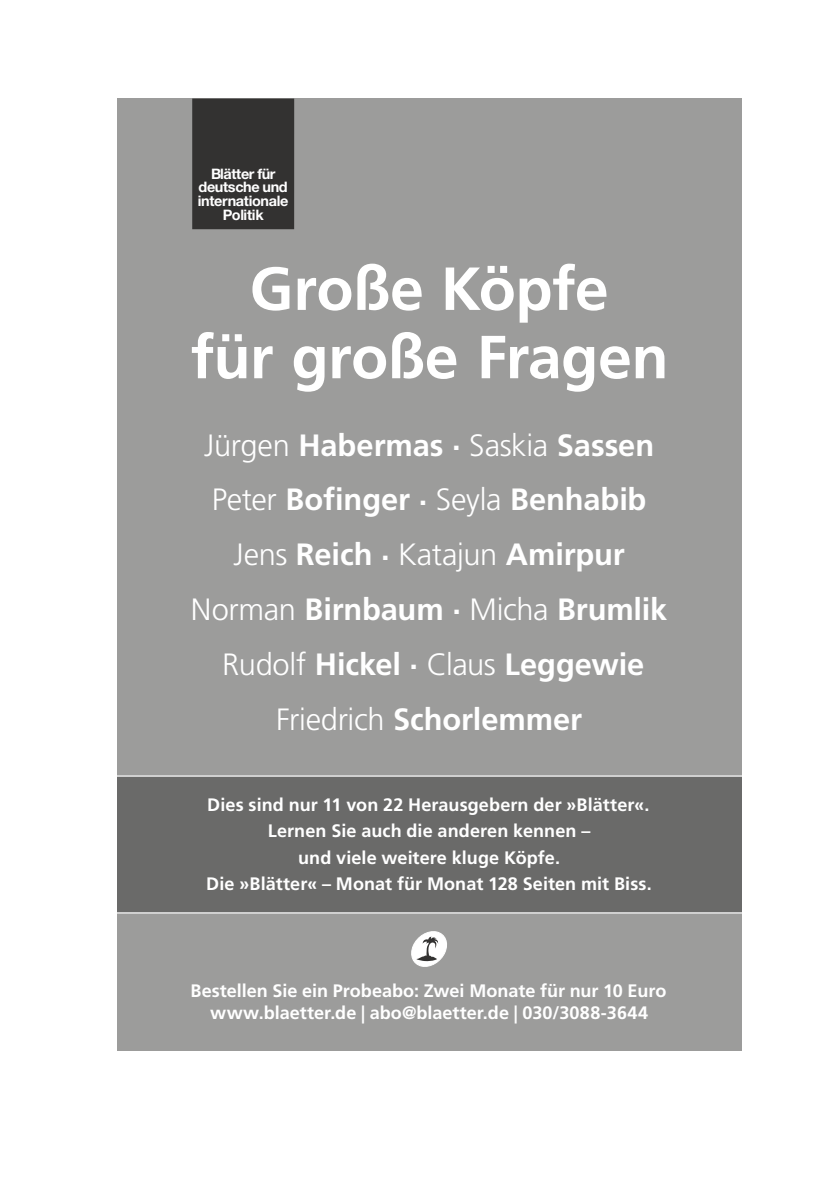
<style>
.page{position:relative;width:840px;height:1191px;background:#fff}
.page>*{position:absolute;margin:0;border:0;box-sizing:border-box;transform-origin:0 0}
.t1{font:700 60.8px/68.4px "Frutiger LT Std";letter-spacing:-.01em;color:#fff;text-align:center}
.t2{font:700 30.8px/54.8px "Frutiger LT Std";letter-spacing:-.005em;color:#fff;text-align:center}
.t3{font:700 18px/26.6px "Frutiger LT Std";letter-spacing:.005em;color:#fff;text-align:center}
.t4{font:700 14.4px/13.6px "Helvetica Neue LT Std";letter-spacing:-.03em;color:#fff;text-align:center}
.s1{font-weight:300}
</style>
<div class="page">
<div style="left:117px;top:99px;width:623px;height:952px;background:#9c9c9b"></div>
<div style="left:117px;top:776px;width:623px;height:136px;background:#6a6a69"></div>
<hr style="left:117px;top:774px;width:623px;height:2px;background:#d0d0d0">
<hr style="left:117px;top:912px;width:623px;height:2px;background:#d0d0d0">
<svg style="left:411px;top:931px;width:36px;height:36px"></svg>
<div style="left:192px;top:99px;width:102px;height:130px;background:#333231"></div>
<p class="t4" style="left:198px;top:167px;width:92px">Blätter für deutsche und internationale<br>Politik</p>
<h1 class="t1" style="left:190px;top:255px;width:479px">Große Köpfe<br>für große Fragen</h1>
<h2 class="t2" style="left:191px;top:417px;width:477px"><span class="s1">Jürgen</span> Habermas . <span class="s1">Saskia</span> Sassen<br><span class="s1">Peter</span> Bofinger . <span class="s1">Seyla</span> Benhabib<br><span class="s1">Jens</span> Reich . <span class="s1">Katajun</span> Amirpur<br><span class="s1">Norman</span> Birnbaum . <span class="s1">Micha</span> Brumlik<br><span class="s1">Rudolf</span> Hickel . <span class="s1">Claus</span> Leggewie<br><span class="s1">Friedrich</span> Schorlemmer</h2>
<p class="t3" style="left:206px;top:791px;width:447px">Dies sind nur 11 von 22 Herausgebern der »Blätter«.<br>Lernen Sie auch die anderen kennen –<br>und viele weitere kluge Köpfe.<br>Die »Blätter« – Monat für Monat 128 Seiten mit Biss.</p>
<p class="t3" style="left:190px;top:979px;width:477px;line-height:22.8px">Bestellen Sie ein Probeabo: Zwei Monate für nur 10 Euro www.blaetter.de | abo@blaetter.de | 030/3088-3644</p>
</div>
